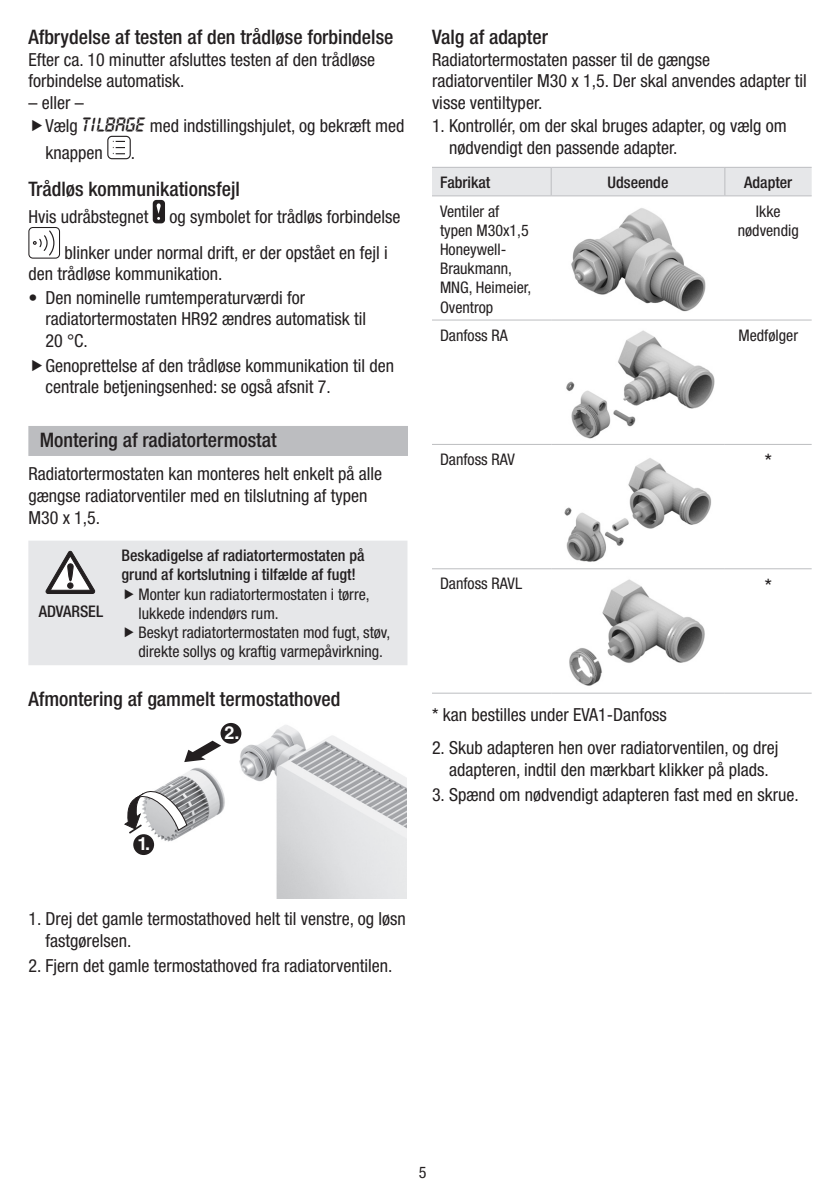
<style>
.page{position:relative;width:840px;height:1191px;background:#fff}
.page>*{position:absolute;margin:0;border:0;box-sizing:border-box;transform-origin:0 0}
.Überschrift_3{font:500 condensed 20px "Helvetica Neue";color:#231f20}
.Überschrift_2{font:500 condensed 20px "Helvetica Neue";color:#231f20}
.Tabelle_Text{font:condensed 20px "Helvetica Neue";color:#231f20}
.Body_Text{font:condensed 18px/21.6px "Helvetica Neue";color:#231f20}
.t1{font:700 18px "Helvetica LT Std";color:#fff}
.Tabelle_Text-2{font:condensed 16px/19.2px "Helvetica Neue";color:#231f20}
.Warnung_Art{font:500 condensed 16px/19.2px "Helvetica Neue";color:#231f20}
.Tabelle_Kopfzeile{font:500 condensed 16px "Helvetica Neue";color:#231f20}
.Warnwort{font:500 condensed 16px "Helvetica Neue";color:#231f20}
</style>
<div class="page">
<div style="left:28px;top:426px;width:380px;height:30px;background:#bcbdc0"></div>
<svg style="left:107px;top:136px;width:24px;height:23px"></svg>
<div style="left:153px;top:201px;width:11px;height:21px;background:#231f20;border-radius:3px"></div>
<div style="left:153px;top:200px;width:12px;height:23px;border:2px solid #231f20;border-radius:3px"></div>
<svg style="left:156px;top:203px;width:4px;height:17px"></svg>
<div style="left:28px;top:227px;width:32px;height:32px;border:1px solid #231f20;border-radius:4px"></div>
<svg style="left:33px;top:230px;width:22px;height:26px"></svg>
<div style="left:28px;top:541px;width:379px;height:124px;background:#e6e7e9"></div>
<svg style="left:45px;top:551px;width:50px;height:43px"></svg>
<img style="left:135px;top:723px;width:271px;height:175px">
<svg style="left:184px;top:740px;width:37px;height:22px"></svg>
<svg style="left:124px;top:786px;width:63px;height:49px"></svg>
<div style="left:133px;top:834px;width:21px;height:21px;background:#231f20;border-radius:50%"></div>
<div style="left:220px;top:723px;width:21px;height:21px;background:#231f20;border-radius:50%"></div>
<svg style="left:432px;top:196px;width:379px;height:374px"></svg>
<div style="left:432px;top:168px;width:379px;height:28px;background:#e6e7e9"></div>
<hr style="left:432px;top:167px;width:119px;height:1px;background:#bcbdc0">
<hr style="left:551px;top:167px;width:173px;height:1px;background:#bcbdc0">
<hr style="left:724px;top:167px;width:87px;height:1px;background:#bcbdc0">
<hr style="left:432px;top:319px;width:119px;height:1px;background:#bcbdc0">
<hr style="left:551px;top:319px;width:173px;height:1px;background:#bcbdc0">
<hr style="left:724px;top:319px;width:87px;height:1px;background:#bcbdc0">
<hr style="left:432px;top:444px;width:119px;height:1px;background:#bcbdc0">
<hr style="left:551px;top:444px;width:173px;height:1px;background:#bcbdc0">
<hr style="left:724px;top:444px;width:87px;height:1px;background:#bcbdc0">
<hr style="left:432px;top:568px;width:119px;height:1px;background:#bcbdc0">
<hr style="left:551px;top:568px;width:173px;height:1px;background:#bcbdc0">
<hr style="left:724px;top:568px;width:87px;height:1px;background:#bcbdc0">
<hr style="left:432px;top:692px;width:119px;height:1px;background:#bcbdc0">
<hr style="left:551px;top:692px;width:173px;height:1px;background:#bcbdc0">
<hr style="left:724px;top:692px;width:87px;height:1px;background:#bcbdc0">
<img style="left:561px;top:204px;width:153px;height:113px">
<img style="left:561px;top:328px;width:152px;height:113px">
<img style="left:561px;top:452px;width:152px;height:114px">
<img style="left:569px;top:579px;width:136px;height:107px">
<svg style="left:125px;top:588px;width:9px;height:11px"></svg>
<svg style="left:125px;top:627px;width:9px;height:10px"></svg>
<p class="Überschrift_3" style="left:28px;top:25px;width:366px">Afbrydelse af testen af den trådløse forbindelse</p>
<p class="Body_Text" style="left:28px;top:48px;width:348px">Efter ca. 10 minutter afsluttes testen af den trådløse forbindelse automatisk.</p>
<p class="Body_Text" style="left:28px;top:92px;width:57px">– eller –</p>
<p class="Body_Text" style="left:45px;top:112px;width:360px;line-height:27px">Vælg <sup>tilbage</sup> med indstillingshjulet, og bekræft med knappen</p>
<p class="Body_Text" style="left:131px;top:142px;width:6px">.</p>
<p class="Überschrift_3" style="left:28px;top:177px;width:213px">Trådløs kommunikationsfejl</p>
<p class="Body_Text" style="left:64px;top:199px;width:337px;line-height:35.2px;text-indent:-36px">Hvis udråbstegnet og symbolet for trådløs forbindelse blinker under normal drift, er der opstået en fejl i</p>
<p class="Body_Text" style="left:28px;top:263px;width:196px">den trådløse kommunikation.</p>
<p class="Body_Text" style="left:45px;top:286px;width:322px;text-indent:-17px">• Den nominelle rumtemperaturværdi for radiatortermostaten HR92 ændres automatisk til<br>20 °C.</p>
<p class="Body_Text" style="left:45px;top:354px;width:350px">Genoprettelse af den trådløse kommunikation til den centrale betjeningsenhed: se også afsnit 7.</p>
<p class="Überschrift_2" style="left:40px;top:428px;width:238px">Montering af radiatortermostat</p>
<p class="Body_Text" style="left:28px;top:463px;width:355px">Radiatortermostaten kan monteres helt enkelt på alle gængse radiatorventiler med en tilslutning af typen<br>M30 x 1,5.</p>
<p class="Warnung_Art" style="left:121px;top:546px;width:244px">Beskadigelse af radiatortermostaten på grund af kortslutning i tilfælde af fugt!</p>
<p class="Tabelle_Text-2" style="left:138px;top:584px;width:232px">Monter kun radiatortermostaten i tørre, lukkede indendørs rum.</p>
<p class="Tabelle_Text-2" style="left:138px;top:622px;width:253px">Beskyt radiatortermostaten mod fugt, støv, direkte sollys og kraftig varmepåvirkning.</p>
<p class="Überschrift_3" style="left:28px;top:687px;width:313px">Afmontering af gammelt termostathoved</p>
<p class="Warnwort" style="left:39px;top:601px;width:66px">ADVARSEL</p>
<p class="t1" style="left:137px;top:833px;width:14px">1.</p>
<p class="t1" style="left:224px;top:721px;width:17px">2.</p>
<p class="Body_Text" style="left:45px;top:908px;width:362px;text-indent:-17px">1. Drej det gamle termostathoved helt til venstre, og løsn fastgørelsen.</p>
<p class="Body_Text" style="left:28px;top:954px;width:365px">2. Fjern det gamle termostathoved fra radiatorventilen.</p>
<p class="Überschrift_3" style="left:432px;top:25px;width:117px">Valg af adapter</p>
<p class="Body_Text" style="left:432px;top:48px;width:376px">Radiatortermostaten passer til de gængse radiatorventiler M30 x 1,5. Der skal anvendes adapter til visse ventiltyper.</p>
<p class="Body_Text" style="left:449px;top:115px;width:339px;text-indent:-17px">1. Kontrollér, om der skal bruges adapter, og vælg om nødvendigt den passende adapter.</p>
<p class="Tabelle_Kopfzeile" style="left:440px;top:173px;width:52px">Fabrikat</p>
<p class="Tabelle_Kopfzeile" style="left:607px;top:173px;width:62px">Udseende</p>
<p class="Tabelle_Kopfzeile" style="left:743px;top:173px;width:49px">Adapter</p>
<p class="Tabelle_Text-2" style="left:440px;top:201px;width:93px">Ventiler af typen M30x1,5<br>Honeywell-<br>Braukmann,<br>MNG, Heimeier,<br>Oventrop</p>
<p class="Tabelle_Text-2" style="left:737px;top:201px;width:63px;text-align:center">Ikke nødvendig</p>
<p class="Tabelle_Text-2" style="left:440px;top:325px;width:69px">Danfoss RA</p>
<p class="Tabelle_Text-2" style="left:738px;top:325px;width:61px">Medfølger</p>
<p class="Tabelle_Text-2" style="left:440px;top:450px;width:76px">Danfoss RAV</p>
<p class="Tabelle_Text" style="left:764px;top:449px;width:9px">*</p>
<p class="Tabelle_Text-2" style="left:440px;top:574px;width:83px">Danfoss RAVL</p>
<p class="Tabelle_Text" style="left:764px;top:574px;width:9px">*</p>
<p class="Body_Text" style="left:432px;top:703px;width:236px">* kan bestilles under EVA1-Danfoss</p>
<p class="Body_Text" style="left:432px;top:737px;width:348px;text-align:center">2. Skub adapteren hen over radiatorventilen, og drej adapteren, indtil den mærkbart klikker på plads.</p>
<p class="Body_Text" style="left:432px;top:783px;width:368px">3. Spænd om nødvendigt adapteren fast med en skrue.</p>
<p class="Tabelle_Text-2" style="left:418px;top:1162px;width:9px">5</p>
</div>
